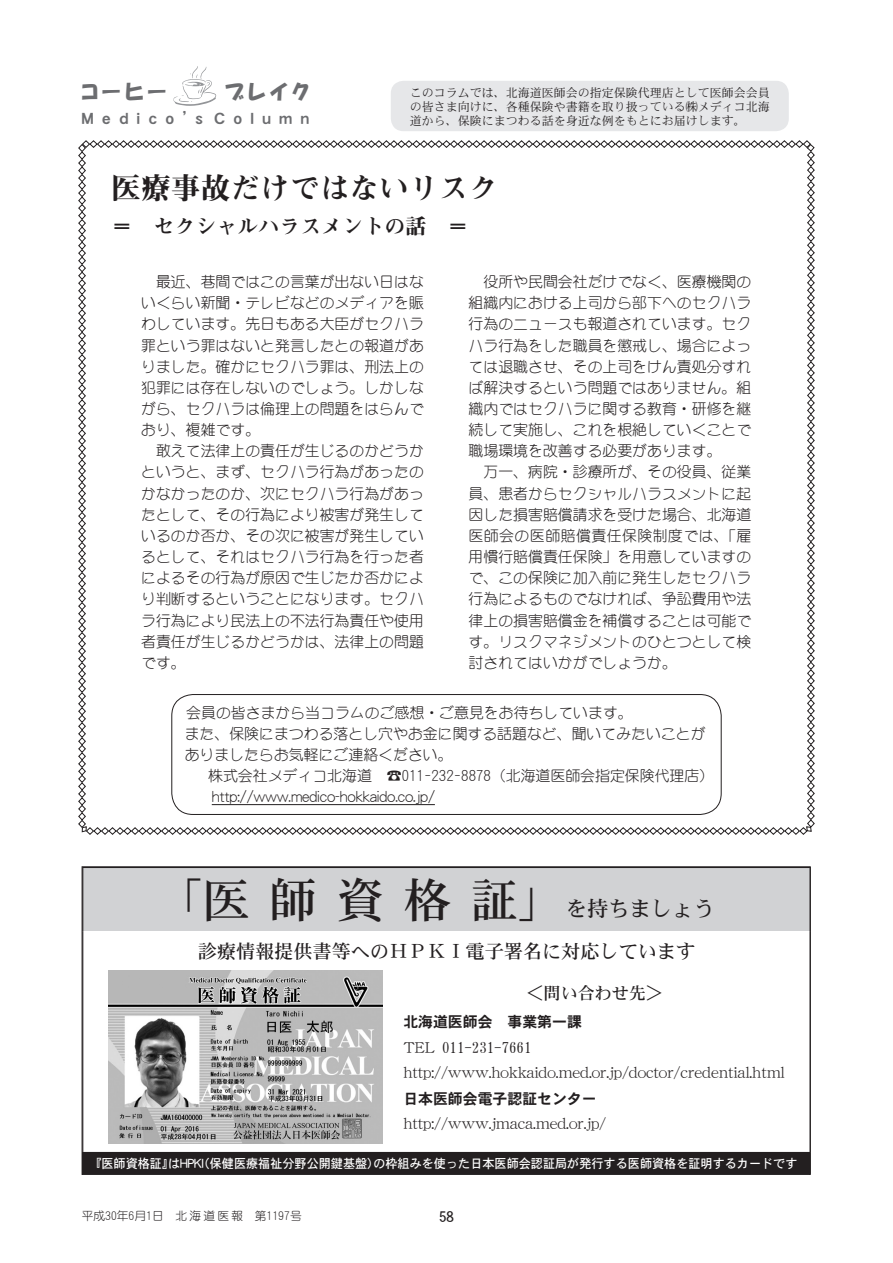
<style>
.page{position:relative;width:893px;height:1263px;background:#fff}
.page>*{position:absolute;margin:0;border:0;box-sizing:border-box;transform-origin:0 0}
.t1{font:47.85px "DFHS Mincho W5 WIN RKSJ H";letter-spacing:.4em;color:#231f20}
.t2{font:29.7px "Midashi Min Pro MA31";color:#231f20}
.t3{font:21.3px "DFHS Mincho W5 WIN RKSJ H";color:#231f20}
.t4{font:21px "Midashi Min Pro MA31";color:#231f20}
.t5{font:20.7px "HGP Soei Kakupoptai";letter-spacing:.21em;color:#6c6d70}
.t6{font:19.2px "DFHS Mincho W5 WIN RKSJ H";color:#231f20}
.本文{font:16.95px "DFHS Mincho W5 WIN RKSJ H";color:#231f20}
.t7{font:15.45px "DFHS Gothic W7 WINP RKSJ H";letter-spacing:.58em;color:#6c6d70}
.コーヒーブレイク_本文{font:14.85px/21.1px "DF Maru Gothic Lt WIN RKSJ H";color:#231f20;text-align:justify}
.本文-2{font:14.85px "DFHS Mincho W3 WINP RKSJ H";color:#231f20}
.t8{font:14.85px "DF Maru Gothic Lt WINP RKSJ H";color:#231f20}
.本文-3{font:14.85px "DFHS Gothic W7 WIN RKSJ H";color:#231f20}
.本文-4{font:14.85px "DFHS Mincho W3 WIN RKSJ H";color:#231f20}
.本文G{font:14.85px "DFHS Gothic W5 WIN RKSJ H";color:#231f20}
.t9{font:12.75px "DFHS Gothic W5 WIN RKSJ H";color:#fff;scale:.95 1}
.t10{font:12px/14.1px "DFHS Mincho W3 WIN RKSJ H";color:#231f20;text-align:justify}
.マスター_柱{font:11.7px "DF Maru Gothic Lt WIN RKSJ H";color:#231f20}
.s1{font-family:"Koz Min Pro"}
.s2{font-family:"DFHS Mincho W3 WINP RKSJ H"}
.s3{font-family:"DFHS Gothic W5 WINP RKSJ H"}
</style>
<div class="page">
<svg style="left:173px;top:66px;width:43px;height:40px"></svg>
<svg style="left:78px;top:140px;width:737px;height:695px"></svg>
<div style="left:391px;top:81px;width:398px;height:50px;background:#e6e7e9;border-radius:13px"></div>
<hr style="left:212px;top:804px;width:223px;height:1px;background:#231f20">
<div style="left:172px;top:694px;width:549px;height:121px;border:1px solid #231f20;border-radius:21px"></div>
<div style="left:83px;top:867px;width:727px;height:64px;background:#d1d2d4"></div>
<div style="left:83px;top:1152px;width:727px;height:22px;background:#231f20"></div>
<hr style="left:810px;top:868px;width:1px;height:63px;background:#231f20">
<hr style="left:810px;top:931px;width:1px;height:221px;background:#231f20">
<svg style="left:810px;top:1152px;width:1px;height:21px"></svg>
<hr style="left:82px;top:1173px;width:729px;height:1px;background:#231f20">
<hr style="left:82px;top:867px;width:729px;height:1px;background:#231f20">
<img style="left:108px;top:970px;width:275px;height:174px">
<p class="t5" style="left:82px;top:81px;width:228px">コーヒー　　　　ブレイク</p>
<p class="t7" style="left:82px;top:110px;width:228px">Medico’s Column</p>
<p class="t10" style="left:410px;top:85px;width:361px">このコラムでは、北海道医師会の指定保険代理店として医師会会員の皆さま向けに、各種保険や書籍を取り扱っている㈱メディコ北海道から、保険にまつわる話を身近な例をもとにお届けします。</p>
<p class="t2" style="left:111px;top:165px;width:388px">医療事故だけではないリスク</p>
<p class="t4" style="left:111px;top:210px;width:358px">＝　セクシャルハラスメントの話　＝</p>
<p class="コーヒーブレイク_本文" style="left:141px;top:271px;width:284px">　最近、巷間ではこの言葉が出ない日はないくらい新聞・テレビなどのメディアを賑わしています。先日もある大臣がセクハラ罪という罪はないと発言したとの報道がありました。確かにセクハラ罪は、刑法上の犯罪には存在しないのでしょう。しかしながら、セクハラは倫理上の問題をはらんでおり、複雑です。</p>
<p class="コーヒーブレイク_本文" style="left:141px;top:440px;width:284px">　敢えて法律上の責任が生じるのかどうかというと、まず、セクハラ行為があったのかなかったのか、次にセクハラ行為があったとして、その行為により被害が発生しているのか否か、その次に被害が発生しているとして、それはセクハラ行為を行った者によるその行為が原因で生じたか否かにより判断するということになります。セクハラ行為により民法上の不法行為責任や使用者責任が生じるかどうかは、法律上の問題です。</p>
<p class="コーヒーブレイク_本文" style="left:469px;top:271px;width:284px">　役所や民間会社だけでなく、医療機関の組織内における上司から部下へのセクハラ行為のニュースも報道されています。セクハラ行為をした職員を懲戒し、場合によっては退職させ、その上司をけん責処分すれば解決するという問題ではありません。組織内ではセクハラに関する教育・研修を継続して実施し、これを根絶していくことで職場環境を改善する必要があります。</p>
<p class="コーヒーブレイク_本文" style="left:469px;top:462px;width:284px">　万一、病院・診療所が、その役員、従業員、患者からセクシャルハラスメントに起因した損害賠償請求を受けた場合、北海道医師会の医師賠償責任保険制度では、「雇用慣行賠償責任保険」を用意していますので、この保険に加入前に発生したセクハラ行為によるものでなければ、争訟費用や法律上の損害賠償金を補償することは可能です。リスクマネジメントのひとつとして検討されてはいかがでしょうか。</p>
<p class="コーヒーブレイク_本文" style="left:186px;top:702px;width:448px">会員の皆さまから当コラムのご感想・ご意見をお待ちしています。</p>
<p class="コーヒーブレイク_本文" style="left:185px;top:723px;width:522px">また、保険にまつわる落とし穴やお金に関する話題など、聞いてみたいことがありましたらお気軽にご連絡ください。</p>
<p class="コーヒーブレイク_本文" style="left:208px;top:765px;width:507px">株式会社メディコ北海道　<span class="s1">☎</span>011-232-8878（北海道医師会指定保険代理店）</p>
<p class="t8" style="left:212px;top:789px;width:225px">http://www.medico-hokkaido.co.jp/</p>
<p class="t1" style="left:154px;top:875px;width:413px">「医師資格証」</p>
<p class="t3" style="left:566px;top:897px;width:150px">を持ちましょう</p>
<p class="t6" style="left:198px;top:942px;width:499px">診療情報提供書等へのＨＰＫＩ電子署名に対応しています</p>
<p class="本文" style="left:527px;top:984px;width:138px">＜問い合わせ先＞</p>
<p class="本文-3" style="left:403px;top:1014px;width:180px">北海道医師会　事業第一課</p>
<p class="本文-4" style="left:403px;top:1040px;width:130px"><span class="s2">TEL</span> 011-231-7661</p>
<p class="本文-2" style="left:403px;top:1065px;width:383px">http://www.hokkaido.med.or.jp/doctor/credential.html</p>
<p class="本文-3" style="left:403px;top:1091px;width:195px">日本医師会電子認証センター</p>
<p class="本文-2" style="left:403px;top:1116px;width:204px">http://www.jmaca.med.or.jp/</p>
<p class="t9" style="left:89px;top:1157px;width:747px">『医師資格証』は<span class="s3">HPKI</span>（保健医療福祉分野公開鍵基盤）の枠組みを使った日本医師会認証局が発行する医師資格を証明するカードです</p>
<p class="マスター_柱" style="left:82px;top:1210px;width:221px">平成30年6月1日　北海道医報　第1197号</p>
<p class="本文G" style="left:439px;top:1209px;width:16px">58</p>
</div>
